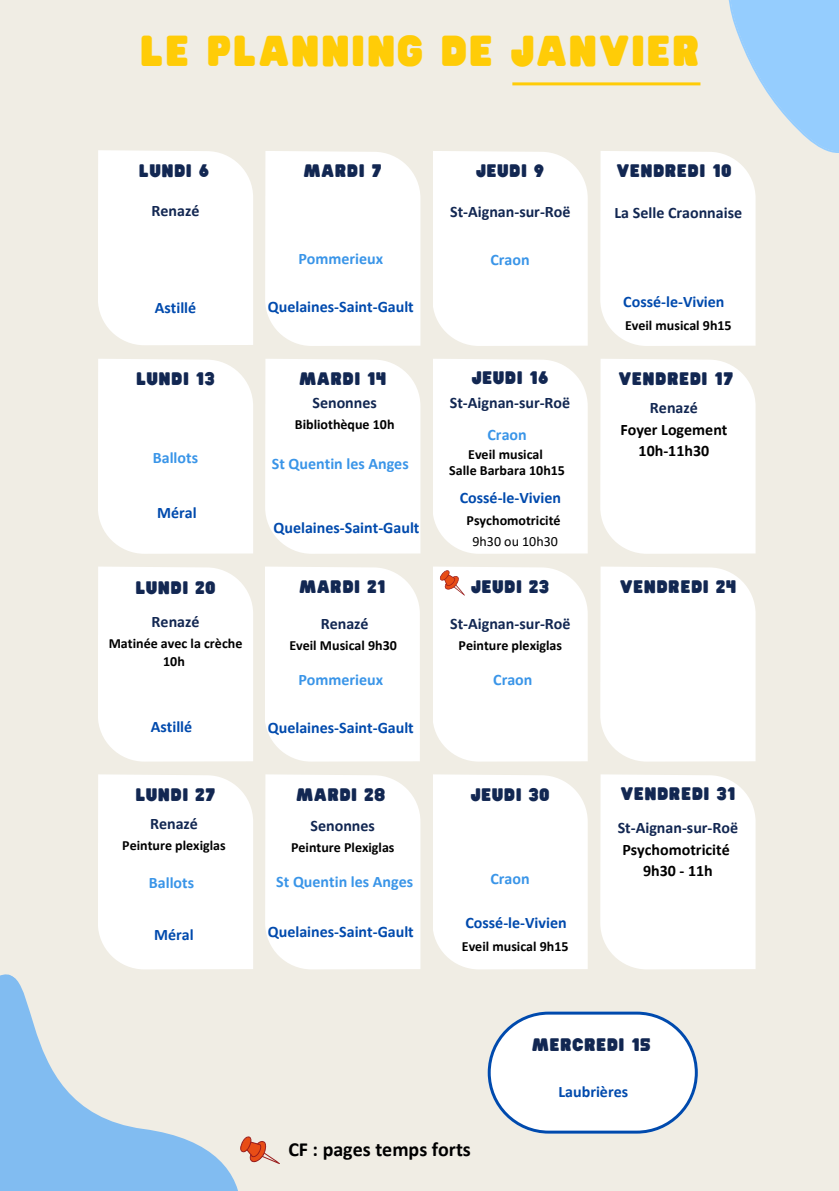
<style>
.page{position:relative;width:839px;height:1191px;background:#fff}
.page>*{position:absolute;margin:0;border:0;box-sizing:border-box;transform-origin:0 0}
.t1{font:38px "Hitand Run";letter-spacing:.07em;color:#ffcc07}
.t2{font:700 20px "Calibri";color:#000}
.t3{font:700 16px "Calibri";color:#004aad}
.t4{font:16px "Hitand Run";letter-spacing:.065em;color:#122752}
.t5{font:700 16px "Calibri";color:#122752}
.t6{font:700 16px "Calibri";color:#3a95e8}
.t7{font:700 16px/21.4px "Calibri";color:#000;text-align:center}
.t8{font:700 14px/16.4px "Calibri";color:#000;text-align:center}
.t9{font:14px "Calibri";color:#000}
</style>
<div class="page">
<div style="left:0;top:0;width:838px;height:1191px;background:#f0ede4"></div>
<hr style="left:512px;top:82px;width:188px;height:3px;background:#ffcc07">
<svg style="left:0;top:928px;width:266px;height:263px"></svg>
<div style="left:266px;top:151px;width:154px;height:195px;background:#fff"></div>
<div style="left:433px;top:151px;width:154px;height:195px;background:#fff"></div>
<div style="left:266px;top:359px;width:154px;height:195px;background:#fff"></div>
<div style="left:433px;top:359px;width:154px;height:195px;background:#fff"></div>
<div style="left:265px;top:567px;width:155px;height:195px;background:#fff"></div>
<div style="left:266px;top:774px;width:154px;height:195px;background:#fff"></div>
<div style="left:433px;top:774px;width:154px;height:195px;background:#fff"></div>
<svg style="left:601px;top:0;width:237px;height:346px"></svg>
<div style="left:601px;top:359px;width:154px;height:195px;background:#fff"></div>
<div style="left:601px;top:567px;width:154px;height:195px;background:#fff"></div>
<div style="left:99px;top:567px;width:154px;height:195px;background:#fff"></div>
<div style="left:99px;top:150px;width:154px;height:195px;background:#fff"></div>
<div style="left:99px;top:359px;width:154px;height:195px;background:#fff"></div>
<div style="left:99px;top:774px;width:154px;height:195px;background:#fff"></div>
<div style="left:601px;top:774px;width:154px;height:195px;background:#fff"></div>
<svg style="left:487px;top:1012px;width:210px;height:121px"></svg>
<div style="left:433px;top:567px;width:154px;height:195px;background:#fff"></div>
<svg style="left:239px;top:1135px;width:41px;height:30px"></svg>
<h1 class="t1" style="left:140px;top:19px;width:560px">LE PLANNING DE JANVIER</h1>
<p class="t4" style="left:139px;top:157px;width:71px">LUNDI 6</p>
<p class="t5" style="left:151px;top:199px;width:49px">Renazé</p>
<p class="t3" style="left:155px;top:296px;width:43px">Astillé</p>
<p class="t4" style="left:136px;top:366px;width:80px">LUNDI 13</p>
<p class="t6" style="left:153px;top:446px;width:47px">Ballots</p>
<p class="t3" style="left:157px;top:502px;width:41px">Méral</p>
<p class="t4" style="left:304px;top:157px;width:79px">MARDI 7</p>
<p class="t4" style="left:476px;top:158px;width:69px">JEUDI 9</p>
<p class="t4" style="left:616px;top:157px;width:116px">VENDREDI 10</p>
<p class="t5" style="left:450px;top:200px;width:122px">St-Aignan-sur-Roë</p>
<p class="t5" style="left:614px;top:201px;width:129px">La Selle Craonnaise</p>
<p class="t6" style="left:298px;top:247px;width:86px">Pommerieux</p>
<p class="t6" style="left:490px;top:249px;width:41px">Craon</p>
<p class="t3" style="left:268px;top:295px;width:147px">Quelaines-Saint-Gault</p>
<p class="t3" style="left:623px;top:290px;width:103px">Cossé-le-Vivien</p>
<p class="t8" style="left:625px;top:317px;width:108px">Eveil musical 9h15</p>
<p class="t4" style="left:299px;top:366px;width:88px">MARDI 14</p>
<p class="t4" style="left:472px;top:364px;width:78px">JEUDI 16</p>
<p class="t4" style="left:618px;top:365px;width:116px">VENDREDI 17</p>
<p class="t5" style="left:312px;top:391px;width:66px">Senonnes</p>
<p class="t8" style="left:295px;top:416px;width:101px">Bibliothèque 10h</p>
<p class="t6" style="left:272px;top:453px;width:138px">St Quentin les Anges</p>
<p class="t3" style="left:273px;top:516px;width:147px">Quelaines-Saint-Gault</p>
<p class="t5" style="left:450px;top:391px;width:122px">St-Aignan-sur-Roë</p>
<p class="t6" style="left:487px;top:424px;width:41px">Craon</p>
<p class="t8" style="left:449px;top:446px;width:117px">Eveil musical<br>Salle Barbara 10h15</p>
<p class="t3" style="left:459px;top:487px;width:103px">Cossé-le-Vivien</p>
<p class="t8" style="left:466px;top:512px;width:95px">Psychomotricité</p>
<p class="t9" style="left:472px;top:532px;width:87px">9h30 ou 10h30</p>
<p class="t5" style="left:650px;top:397px;width:49px">Renazé</p>
<p class="t7" style="left:620px;top:419px;width:109px">Foyer Logement<br>10h-11h30</p>
<p class="t4" style="left:136px;top:574px;width:81px">LUNDI 20</p>
<p class="t4" style="left:299px;top:573px;width:87px">MARDI 21</p>
<p class="t5" style="left:152px;top:610px;width:49px">Renazé</p>
<p class="t8" style="left:109px;top:634px;width:135px;line-height:18.6px">Matinée avec la crèche<br>10h</p>
<p class="t3" style="left:151px;top:715px;width:43px">Astillé</p>
<p class="t5" style="left:321px;top:612px;width:49px">Renazé</p>
<p class="t8" style="left:289px;top:637px;width:109px">Eveil Musical 9h30</p>
<p class="t6" style="left:298px;top:669px;width:86px">Pommerieux</p>
<p class="t3" style="left:268px;top:717px;width:147px">Quelaines-Saint-Gault</p>
<p class="t4" style="left:471px;top:573px;width:79px">JEUDI 23</p>
<p class="t4" style="left:620px;top:573px;width:117px">VENDREDI 24</p>
<p class="t5" style="left:450px;top:612px;width:122px">St-Aignan-sur-Roë</p>
<p class="t8" style="left:458px;top:637px;width:105px">Peinture plexiglas</p>
<p class="t6" style="left:493px;top:669px;width:41px">Craon</p>
<p class="t4" style="left:136px;top:781px;width:81px">LUNDI 27</p>
<p class="t4" style="left:620px;top:780px;width:116px">VENDREDI 31</p>
<p class="t4" style="left:296px;top:781px;width:90px">MARDI 28</p>
<p class="t4" style="left:470px;top:781px;width:80px">JEUDI 30</p>
<p class="t5" style="left:150px;top:812px;width:49px">Renazé</p>
<p class="t8" style="left:122px;top:837px;width:105px">Peinture plexiglas</p>
<p class="t6" style="left:149px;top:871px;width:47px">Ballots</p>
<p class="t5" style="left:310px;top:814px;width:66px">Senonnes</p>
<p class="t8" style="left:291px;top:839px;width:105px">Peinture Plexiglas</p>
<p class="t6" style="left:276px;top:870px;width:138px">St Quentin les Anges</p>
<p class="t6" style="left:490px;top:867px;width:41px">Craon</p>
<p class="t5" style="left:617px;top:817px;width:122px">St-Aignan-sur-Roë</p>
<p class="t7" style="left:622px;top:838px;width:109px">Psychomotricité<br>9h30 - 11h</p>
<p class="t3" style="left:154px;top:923px;width:41px">Méral</p>
<p class="t3" style="left:268px;top:921px;width:147px">Quelaines-Saint-Gault</p>
<p class="t3" style="left:465px;top:912px;width:103px">Cossé-le-Vivien</p>
<p class="t8" style="left:462px;top:938px;width:108px">Eveil musical 9h15</p>
<p class="t4" style="left:532px;top:1032px;width:120px">MERCREDI 15</p>
<p class="t3" style="left:558px;top:1081px;width:71px">Laubrières</p>
<h2 class="t2" style="left:288px;top:1136px;width:184px">CF : pages temps forts</h2>
</div>
